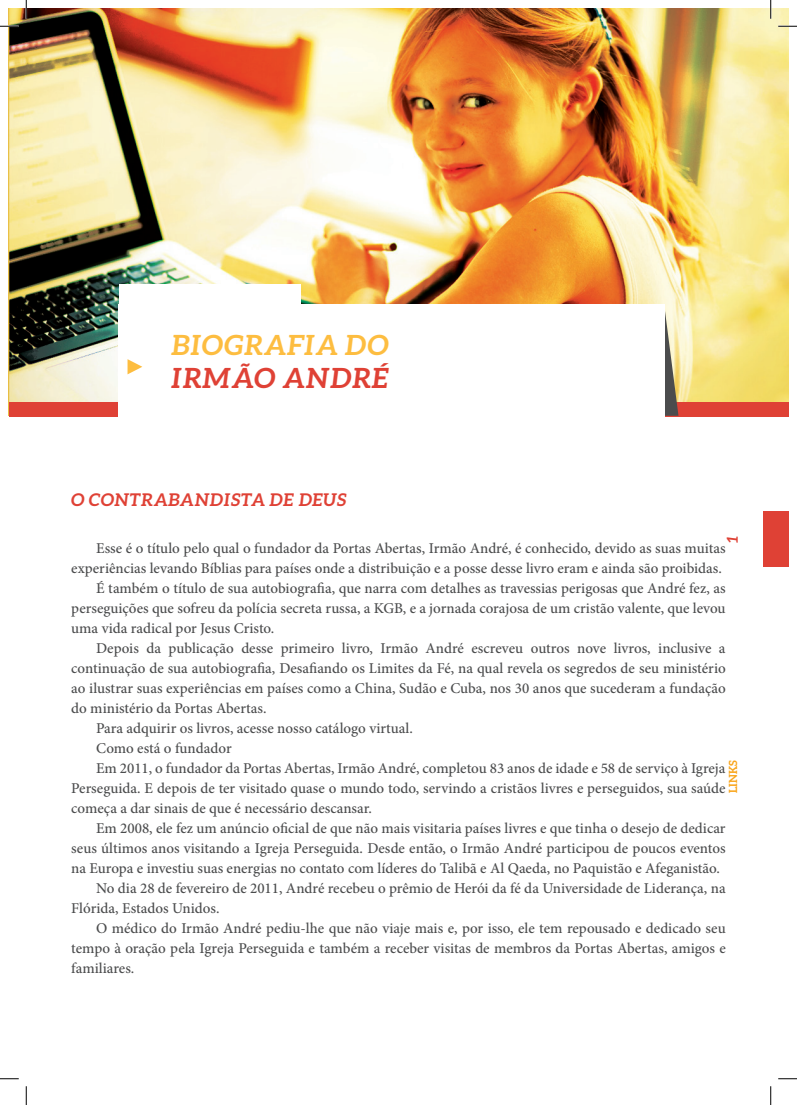
<style>
.page{position:relative;width:797px;height:1105px;background:#fff}
.page>*{position:absolute;margin:0;border:0;box-sizing:border-box;transform-origin:0 0}
.t1{font:italic 700 27.75px "Aleo";color:#fdbd40}
.t2{font:italic 700 27.75px "Aleo";color:#df4135}
.t3{font:italic 700 17.5px "Aleo";color:#df4135}
.t4{font:500 15px "Minion Pro";color:#4b4c4d}
.t5{font:italic 700 15px "Aleo";color:#df4135}
.t6{font:700 11.25px "Aleo";color:#f9a51b}
</style>
<div class="page">
<div style="left:762px;top:511px;width:26px;height:56px;background:#df4135"></div>
<img style="left:9px;top:9px;width:779px;height:393px">
<div style="left:9px;top:402px;width:779px;height:14px;background:#df4135"></div>
<svg style="left:665px;top:305px;width:13px;height:111px"></svg>
<div style="left:119px;top:305px;width:546px;height:114px;background:#fff"></div>
<svg style="left:127px;top:359px;width:15px;height:15px"></svg>
<div style="left:119px;top:284px;width:181px;height:23px;background:#fff"></div>
<svg style="left:0;top:25px;width:19px;height:2px"></svg>
<svg style="left:778px;top:25px;width:19px;height:2px"></svg>
<svg style="left:0;top:1078px;width:19px;height:1px"></svg>
<svg style="left:778px;top:1078px;width:19px;height:1px"></svg>
<svg style="left:25px;top:0;width:2px;height:19px"></svg>
<svg style="left:25px;top:1086px;width:2px;height:19px"></svg>
<svg style="left:770px;top:0;width:1px;height:19px"></svg>
<svg style="left:770px;top:1086px;width:1px;height:19px"></svg>
<h1 class="t1" style="left:171px;top:329px;width:220px">BIOGRAFIA DO</h1>
<h1 class="t2" style="left:171px;top:362px;width:220px">IRMÃO ANDRÉ</h1>
<p class="t3" style="left:71px;top:490px;width:277px">O CONTRABANDISTA DE DEUS</p>
<p class="t4" style="left:96px;top:538px;width:631px">Esse é o título pelo qual o fundador da Portas Abertas, Irmão André, é conhecido, devido as suas muitas</p>
<p class="t4" style="left:71px;top:558px;width:652px">experiências levando Bíblias para países onde a distribuição e a posse desse livro eram e ainda são proibidas.</p>
<p class="t4" style="left:96px;top:578px;width:631px">É também o título de sua autobiografia, que narra com detalhes as travessias perigosas que André fez, as</p>
<p class="t4" style="left:71px;top:598px;width:656px">perseguições que sofreu da polícia secreta russa, a KGB, e a jornada corajosa de um cristão valente, que levou</p>
<p class="t4" style="left:71px;top:618px;width:205px">uma vida radical por Jesus Cristo.</p>
<p class="t4" style="left:96px;top:638px;width:631px">Depois da publicação desse primeiro livro, Irmão André escreveu outros nove livros, inclusive a</p>
<p class="t4" style="left:71px;top:658px;width:656px">continuação de sua autobiografia, Desafiando os Limites da Fé, na qual revela os segredos de seu ministério</p>
<p class="t4" style="left:71px;top:678px;width:656px">ao ilustrar suas experiências em países como a China, Sudão e Cuba, nos 30 anos que sucederam a fundação</p>
<p class="t4" style="left:71px;top:698px;width:197px">do ministério da Portas Abertas.</p>
<p class="t4" style="left:96px;top:718px;width:318px">Para adquirir os livros, acesse nosso catálogo virtual.</p>
<p class="t4" style="left:96px;top:738px;width:137px">Como está o fundador</p>
<p class="t4" style="left:96px;top:758px;width:631px">Em 2011, o fundador da Portas Abertas, Irmão André, completou 83 anos de idade e 58 de serviço à Igreja</p>
<p class="t4" style="left:71px;top:778px;width:656px">Perseguida. E depois de ter visitado quase o mundo todo, servindo a cristãos livres e perseguidos, sua saúde</p>
<p class="t4" style="left:71px;top:798px;width:302px">começa a dar sinais de que é necessário descansar.</p>
<p class="t4" style="left:96px;top:818px;width:631px">Em 2008, ele fez um anúncio oficial de que não mais visitaria países livres e que tinha o desejo de dedicar</p>
<p class="t4" style="left:71px;top:838px;width:656px">seus últimos anos visitando a Igreja Perseguida. Desde então, o Irmão André participou de poucos eventos</p>
<p class="t4" style="left:71px;top:858px;width:650px">na Europa e investiu suas energias no contato com líderes do Talibã e Al Qaeda, no Paquistão e Afeganistão.</p>
<p class="t4" style="left:96px;top:878px;width:631px">No dia 28 de fevereiro de 2011, André recebeu o prêmio de Herói da fé da Universidade de Liderança, na</p>
<p class="t4" style="left:71px;top:898px;width:150px">Flórida, Estados Unidos.</p>
<p class="t4" style="left:96px;top:918px;width:631px">O médico do Irmão André pediu-lhe que não viaje mais e, por isso, ele tem repousado e dedicado seu</p>
<p class="t4" style="left:71px;top:938px;width:656px">tempo à oração pela Igreja Perseguida e também a receber visitas de membros da Portas Abertas, amigos e</p>
<p class="t4" style="left:71px;top:958px;width:65px">familiares.</p>
<p class="t5" style="left:723px;top:543px;width:8px;rotate:-90deg">1</p>
<p class="t6" style="left:726px;top:793px;width:34px;rotate:-90deg">LINKS</p>
</div>
